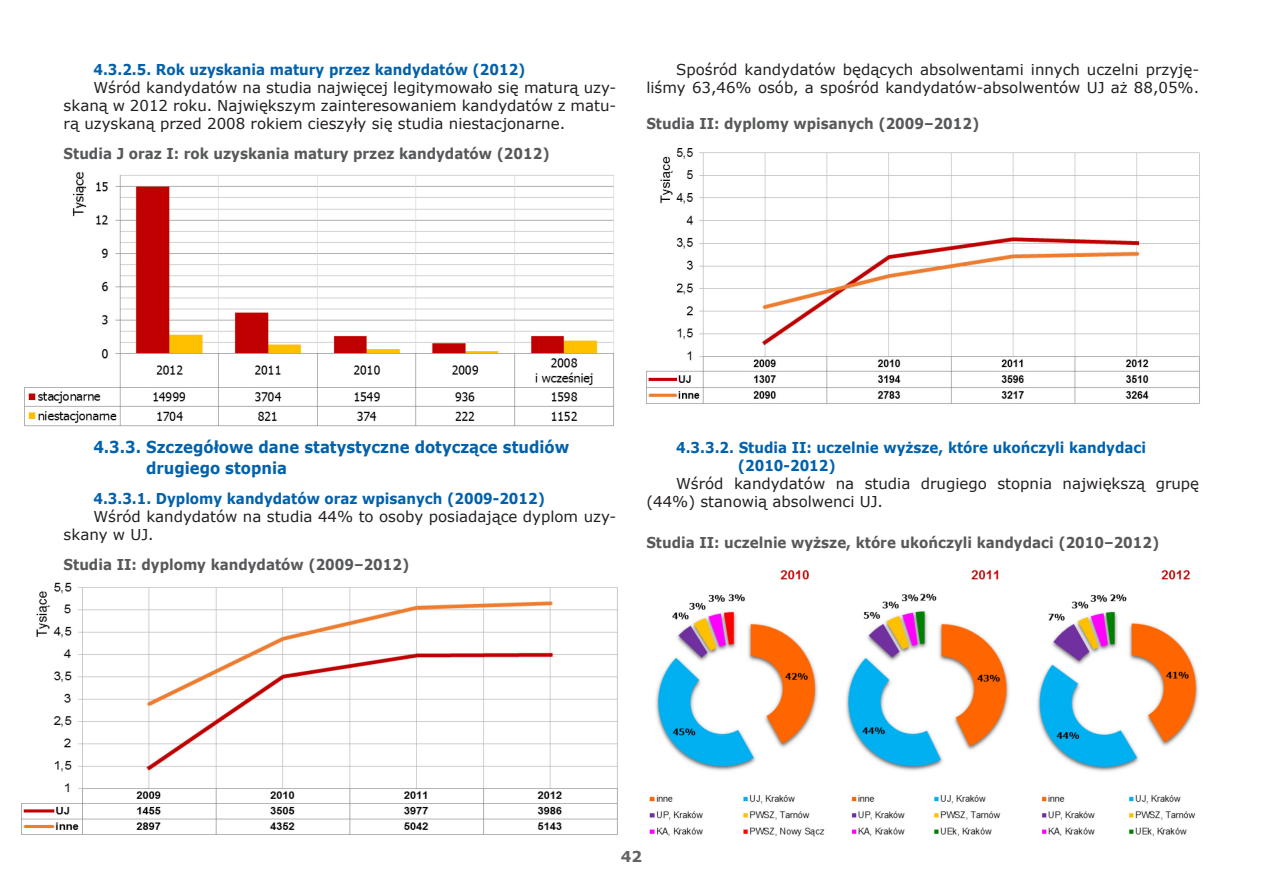
<style>
.page{position:relative;width:1263px;height:893px;background:#fff}
.page>*{position:absolute;margin:0;border:0;box-sizing:border-box;transform-origin:0 0}
.t1{font:700 16.5px/21px "Verdana";color:#0161ab;scale:.9 1}
.t2{font:15px/18px "Verdana";color:#231f20}
.t3{font:700 15px "Verdana";color:#57585a;scale:.9 1}
.t4{font:700 15px/18px "Verdana";color:#0161ab;scale:.9 1}
.t5{font:700 15px "Verdana";color:#636366}
</style>
<div class="page">
<img style="left:24px;top:172px;width:590px;height:255px">
<img style="left:21px;top:582px;width:597px;height:253px">
<img style="left:646px;top:148px;width:554px;height:256px">
<img style="left:649px;top:570px;width:550px;height:267px">
<p class="t4" style="left:93px;top:61px;width:482px">4.3.2.5. Rok uzyskania matury przez kandydatów (2012)</p>
<p class="t2" style="left:64px;top:79px;width:554px;text-align:justify;text-indent:30px">Wśród kandydatów na studia najwięcej legitymowało się maturą uzy&shy;skaną w 2012 roku. Największym zainteresowaniem kandydatów z matu&shy;rą uzyskaną przed 2008 rokiem cieszyły się studia niestacjonarne.</p>
<p class="t3" style="left:64px;top:143px;width:542px">Studia J oraz I : rok uzyskania matury przez kandydatów (2012)</p>
<p class="t2" style="left:646px;top:61px;width:554px;text-align:right">Spośród kandydatów będących absolwentami innych uczelni przyję&shy;liśmy 63,46% osób, a spośród kandydatów-absolwentów UJ aż 88,05%.</p>
<p class="t3" style="left:646px;top:113px;width:371px">Studia II : dyplomy wpisanych (2009–2012)</p>
<p class="t1" style="left:146px;top:436px;width:472px;text-indent:-53px">4.3.3. Szczegółowe dane statystyczne dotyczące studiów drugiego stopnia</p>
<p class="t4" style="left:93px;top:490px;width:503px">4.3.3.1. Dyplomy kandydatów oraz wpisanych (2009-2012)</p>
<p class="t2" style="left:64px;top:508px;width:554px;text-indent:30px">Wśród kandydatów na studia 44% to osoby posiadające dyplom uzy&shy;skany w UJ.</p>
<p class="t3" style="left:64px;top:554px;width:386px">Studia II : dyplomy kandydatów (2009–2012)</p>
<p class="t4" style="left:738px;top:438px;width:455px;text-indent:-62px">4.3.3.2. Studia II : uczelnie wyższe, które ukończyli kandydaci (2010-2012)</p>
<p class="t2" style="left:646px;top:475px;width:554px;text-indent:30px">Wśród kandydatów na studia drugiego stopnia największą grupę (44%) stanowią absolwenci UJ.</p>
<p class="t3" style="left:646px;top:532px;width:571px">Studia II : uczelnie wyższe, które ukończyli kandydaci (2010–2012)</p>
<p class="t5" style="left:621px;top:846px;width:23px">42</p>
</div>
